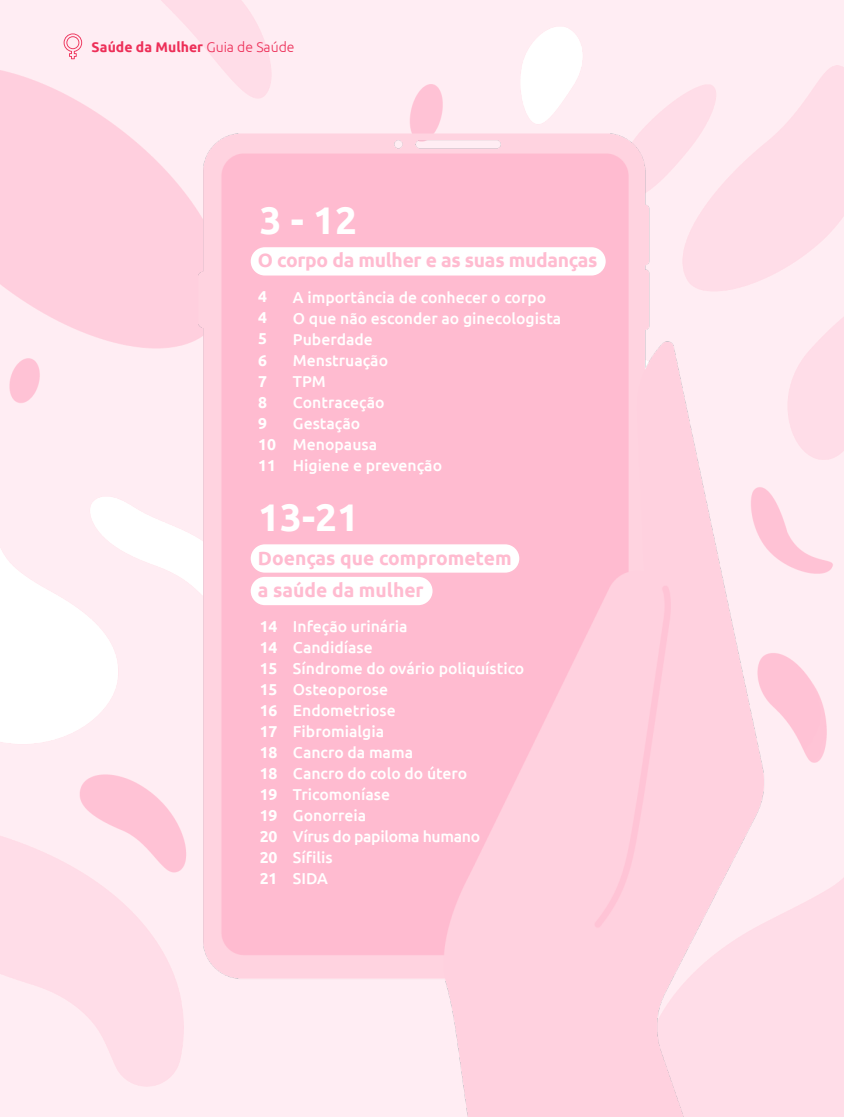
<style>
.page{position:relative;width:844px;height:1117px;background:#fff}
.page>*{position:absolute;margin:0;border:0;box-sizing:border-box;transform-origin:0 0}
.t1{font:700 38.5px "Ubuntu";color:#fff}
.t2{font:700 19.25px/31.5px "Ubuntu";letter-spacing:-.01em;color:#ffbbd0}
.t3{font:500 15.75px "Ubuntu";color:#fff}
.t4{font:700 15.75px "Ubuntu";color:#fff}
.t5{font:500 15.75px "Ubuntu";letter-spacing:-.02em;color:#fff}
.t6{font:700 14px "Ubuntu";color:#ed2f58}
.s1{font-weight:300}
</style>
<div class="page">
<img style="left:0;top:0;width:843px;height:1116px">
<img style="left:199px;top:134px;width:617px;height:982px">
<svg style="left:64px;top:33px;width:18px;height:26px"></svg>
<div style="left:251px;top:247px;width:354px;height:28px;background:#fff;border-radius:14px"></div>
<div style="left:251px;top:544px;width:268px;height:28px;background:#fff;border-radius:14px"></div>
<div style="left:251px;top:576px;width:181px;height:29px;background:#fff;border-radius:14px"></div>
<p class="t6" style="left:92px;top:39px;width:204px">Saúde da Mulher <span class="s1">Guia de Saúde</span></p>
<p class="t1" style="left:259px;top:196px;width:99px">3 - 12</p>
<p class="t2" style="left:258px;top:244px;width:341px">O corpo da mulher e as suas mudanças</p>
<p class="t4" style="left:258px;top:287px;width:10px">4</p>
<p class="t4" style="left:258px;top:308px;width:10px">4</p>
<p class="t4" style="left:258px;top:329px;width:10px">5</p>
<p class="t4" style="left:258px;top:350px;width:10px">6</p>
<p class="t4" style="left:258px;top:371px;width:10px">7</p>
<p class="t4" style="left:258px;top:392px;width:10px">8</p>
<p class="t4" style="left:258px;top:413px;width:10px">9</p>
<p class="t4" style="left:258px;top:434px;width:19px">10</p>
<p class="t4" style="left:258px;top:455px;width:19px">11</p>
<p class="t3" style="left:293px;top:287px;width:255px">A importância de conhecer o corpo</p>
<p class="t3" style="left:293px;top:308px;width:270px">O que não esconder ao ginecologista</p>
<p class="t3" style="left:293px;top:329px;width:81px">Puberdade</p>
<p class="t3" style="left:293px;top:350px;width:97px">Menstruação</p>
<p class="t3" style="left:293px;top:371px;width:34px">TPM</p>
<p class="t3" style="left:293px;top:392px;width:93px">Contraceção</p>
<p class="t3" style="left:293px;top:413px;width:69px">Gestação</p>
<p class="t3" style="left:293px;top:434px;width:86px">Menopausa</p>
<p class="t3" style="left:293px;top:455px;width:151px">Higiene e prevenção</p>
<p class="t1" style="left:258px;top:493px;width:102px">13-21</p>
<p class="t2" style="left:258px;top:542px;width:255px">Doenças que comprometem a saúde da mulher</p>
<p class="t4" style="left:259px;top:616px;width:19px">14</p>
<p class="t4" style="left:259px;top:637px;width:19px">14</p>
<p class="t4" style="left:259px;top:658px;width:19px">15</p>
<p class="t4" style="left:259px;top:679px;width:19px">15</p>
<p class="t4" style="left:259px;top:700px;width:19px">16</p>
<p class="t4" style="left:259px;top:721px;width:19px">17</p>
<p class="t4" style="left:259px;top:742px;width:19px">18</p>
<p class="t4" style="left:259px;top:763px;width:19px">18</p>
<p class="t4" style="left:259px;top:784px;width:19px">19</p>
<p class="t4" style="left:259px;top:805px;width:19px">19</p>
<p class="t4" style="left:259px;top:826px;width:19px">20</p>
<p class="t4" style="left:259px;top:847px;width:19px">20</p>
<p class="t4" style="left:259px;top:868px;width:19px">21</p>
<p class="t3" style="left:293px;top:616px;width:116px">Infeção urinária</p>
<p class="t3" style="left:293px;top:637px;width:81px">Candidíase</p>
<p class="t3" style="left:293px;top:658px;width:233px">Síndrome do ovário poliquístico</p>
<p class="t3" style="left:293px;top:679px;width:97px">Osteoporose</p>
<p class="t3" style="left:293px;top:700px;width:104px">Endometriose</p>
<p class="t3" style="left:293px;top:721px;width:93px">Fibromialgia</p>
<p class="t3" style="left:293px;top:742px;width:122px">Cancro da mama</p>
<p class="t3" style="left:293px;top:763px;width:176px">Cancro do colo do útero</p>
<p class="t3" style="left:293px;top:784px;width:99px">Tricomoníase</p>
<p class="t3" style="left:293px;top:805px;width:75px">Gonorreia</p>
<p class="t5" style="left:293px;top:826px;width:189px">Vírus do papiloma humano</p>
<p class="t3" style="left:293px;top:847px;width:41px">Sífilis</p>
<p class="t3" style="left:293px;top:868px;width:37px">SIDA</p>
</div>
